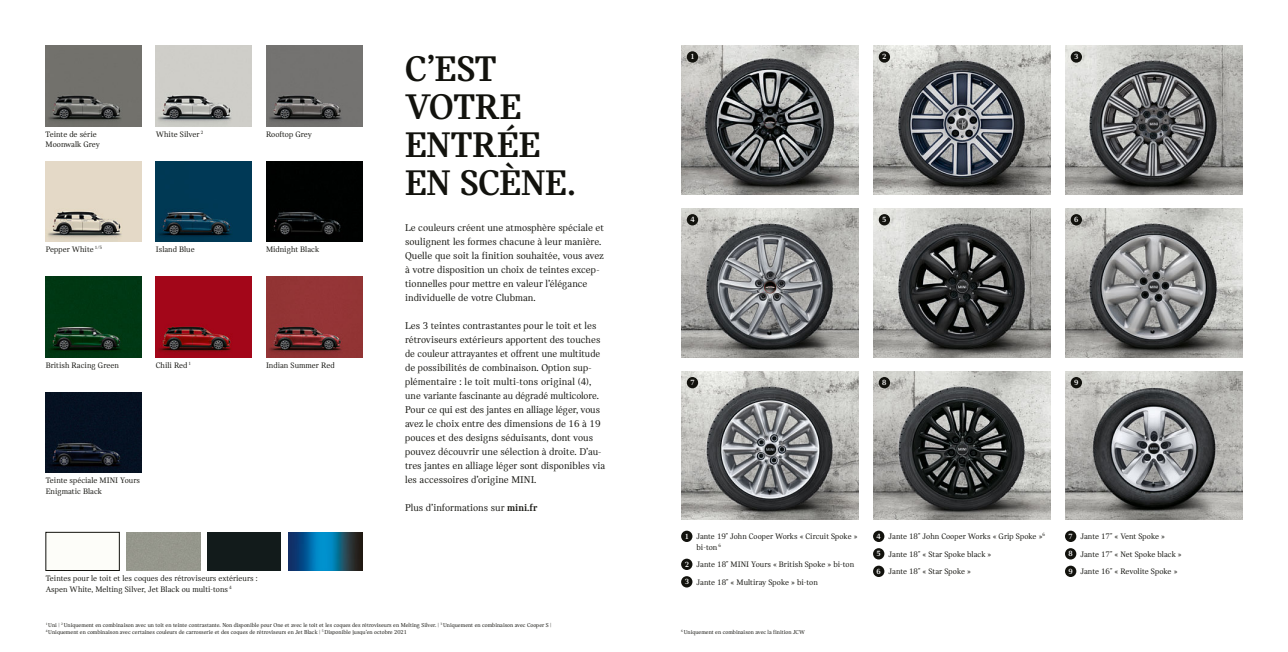
<style>
.page{position:relative;width:1288px;height:652px;background:#fff}
.page>*{position:absolute;margin:0;border:0;box-sizing:border-box;transform-origin:0 0}
.t1{font:700 38px/38px "MINI Serif";letter-spacing:-.005em;color:#12120d}
.t2{font:10.5px/14px "MINI Serif Regular 6";color:#12120d}
.t3{font:8.5px/10.5px "MINI Serif Regular 6";color:#12120d}
.t4{font:8.5px/17.5px "MINI Serif Regular 7";color:#12120d}
.t5{font:700 8px "MINI Serif";color:#fff}
.t6{font:6px/7px "MINI Serif Regular 6";color:#12120d}
.t7{font:6px "MINI Serif Regular 7";color:#12120d}
.s1{font-family:"MINI Serif";font-weight:700}
.s2{font-family:"MINI Serif";font-weight:700;font-size:8px;color:#fff}
</style>
<div class="page">
<img style="left:46px;top:46px;width:96px;height:80px">
<img style="left:156px;top:277px;width:96px;height:80px">
<img style="left:156px;top:46px;width:96px;height:80px">
<img style="left:266px;top:277px;width:96px;height:80px">
<img style="left:46px;top:392px;width:96px;height:81px">
<img style="left:46px;top:277px;width:96px;height:80px">
<div style="left:126px;top:532px;width:74px;height:39px;background:#95978c"></div>
<img style="left:288px;top:532px;width:74px;height:39px">
<img style="left:266px;top:46px;width:96px;height:80px">
<img style="left:266px;top:161px;width:96px;height:81px">
<img style="left:46px;top:161px;width:96px;height:81px">
<img style="left:156px;top:161px;width:96px;height:81px">
<div style="left:207px;top:532px;width:74px;height:39px;background:#121b1b"></div>
<img style="left:873px;top:371px;width:177px;height:149px">
<img style="left:1065px;top:371px;width:177px;height:149px">
<img style="left:681px;top:371px;width:177px;height:149px">
<img style="left:681px;top:46px;width:177px;height:148px">
<img style="left:873px;top:46px;width:177px;height:148px">
<img style="left:1065px;top:46px;width:177px;height:148px">
<img style="left:873px;top:208px;width:177px;height:149px">
<img style="left:681px;top:208px;width:177px;height:149px">
<img style="left:1065px;top:208px;width:177px;height:149px">
<div style="left:681px;top:531px;width:11px;height:11px;background:#12120d;border-radius:50%"></div>
<div style="left:681px;top:559px;width:11px;height:11px;background:#12120d;border-radius:50%"></div>
<div style="left:681px;top:576px;width:11px;height:11px;background:#12120d;border-radius:50%"></div>
<div style="left:872px;top:531px;width:12px;height:11px;background:#12120d;border-radius:50%"></div>
<div style="left:872px;top:548px;width:12px;height:11px;background:#12120d;border-radius:50%"></div>
<div style="left:872px;top:566px;width:12px;height:11px;background:#12120d;border-radius:50%"></div>
<div style="left:1064px;top:531px;width:12px;height:11px;background:#12120d;border-radius:50%"></div>
<div style="left:1064px;top:548px;width:12px;height:11px;background:#12120d;border-radius:50%"></div>
<div style="left:1064px;top:566px;width:12px;height:11px;background:#12120d;border-radius:50%"></div>
<div style="left:878px;top:51px;width:11px;height:12px;background:#12120d;border-radius:50%"></div>
<div style="left:686px;top:51px;width:12px;height:12px;background:#12120d;border-radius:50%"></div>
<div style="left:1070px;top:51px;width:11px;height:12px;background:#12120d;border-radius:50%"></div>
<div style="left:686px;top:214px;width:12px;height:11px;background:#12120d;border-radius:50%"></div>
<div style="left:878px;top:214px;width:11px;height:11px;background:#12120d;border-radius:50%"></div>
<div style="left:1070px;top:214px;width:11px;height:11px;background:#12120d;border-radius:50%"></div>
<div style="left:686px;top:377px;width:12px;height:11px;background:#12120d;border-radius:50%"></div>
<div style="left:878px;top:377px;width:11px;height:11px;background:#12120d;border-radius:50%"></div>
<div style="left:1070px;top:377px;width:11px;height:11px;background:#12120d;border-radius:50%"></div>
<p class="t3" style="left:156px;top:129px;width:49px">White Silver <sup>2</sup></p>
<p class="t3" style="left:46px;top:129px;width:56px">Teinte de série<br>Moonwalk Grey</p>
<p class="t3" style="left:266px;top:129px;width:47px">Rooftop Grey</p>
<p class="t3" style="left:46px;top:244px;width:58px">Pepper White <sup>1/5</sup></p>
<p class="t3" style="left:156px;top:244px;width:40px">Island Blue</p>
<p class="t3" style="left:266px;top:244px;width:55px">Midnight Black</p>
<p class="t3" style="left:46px;top:360px;width:75px">British Racing Green</p>
<p class="t3" style="left:156px;top:360px;width:37px">Chili Red <sup>1</sup></p>
<p class="t3" style="left:266px;top:360px;width:70px">Indian Summer Red</p>
<p class="t3" style="left:46px;top:475px;width:96px">Teinte spéciale MINI Yours<br>Enigmatic Black</p>
<p class="t3" style="left:46px;top:573px;width:213px">Teintes pour le toit et les coques des rétroviseurs extérieurs :<br>Aspen White, Melting Silver, Jet Black ou multi-tons <sup>4</sup></p>
<h1 class="t1" style="left:405px;top:50px;width:172px">C’EST<br>VOTRE<br>ENTRÉE<br>EN SCÈNE.</h1>
<p class="t2" style="left:405px;top:221px;width:200px">Le couleurs créent une atmosphère spéciale et soulignent les formes chacune à leur manière.<br>Quelle que soit la finition souhaitée, vous avez à votre disposition un choix de teintes excep&shy;tionnelles pour mettre en valeur l’élégance individuelle de votre Clubman.</p>
<p class="t2" style="left:405px;top:319px;width:202px">Les 3 teintes contrastantes pour le toit et les rétroviseurs extérieurs apportent des touches de couleur attrayantes et offrent une multitude de possibilités de combinaison. Option sup&shy;plémentaire : le toit multi-tons original (4), une variante fascinante au dégradé multicolore.<br>Pour ce qui est des jantes en alliage léger, vous avez le choix entre des dimensions de 16 à 19 pouces et des designs séduisants, dont vous pouvez découvrir une sélection à droite. D’au&shy;tres jantes en alliage léger sont disponibles via les accessoires d’origine MINI.</p>
<p class="t2" style="left:405px;top:501px;width:134px">Plus d’informations sur <span class="s1">mini.fr</span></p>
<p class="t6" style="left:46px;top:621px;width:507px"><sup>1</sup> Uni | <sup>2</sup> Uniquement en combinaison avec un toit en teinte contrastante. Non disponible pour One et avec le toit et les coques des rétroviseurs en Melting Silver. | <sup>3</sup> Uniquement en combinaison avec Cooper S |<br><sup>4</sup> Uniquement en combinaison avec certaines couleurs de carrosserie et des coques de rétroviseurs en Jet Black | <sup>5</sup> Disponible jusqu’en octobre 2021</p>
<p class="t5" style="left:690px;top:52px;width:6px">1</p>
<p class="t5" style="left:882px;top:52px;width:6px">2</p>
<p class="t5" style="left:1073px;top:52px;width:6px">3</p>
<p class="t5" style="left:690px;top:215px;width:6px">4</p>
<p class="t5" style="left:882px;top:215px;width:6px">5</p>
<p class="t5" style="left:1073px;top:215px;width:6px">6</p>
<p class="t5" style="left:690px;top:378px;width:6px">7</p>
<p class="t5" style="left:882px;top:378px;width:6px">8</p>
<p class="t5" style="left:1073px;top:378px;width:6px">9</p>
<p class="t4" style="left:696px;top:531px;width:162px;line-height:10.5px;text-indent:-12px"><span class="s2">1</span> Jante 19" John Cooper Works « Circuit Spoke » bi-ton <sup>6</sup></p>
<p class="t4" style="left:684px;top:556px;width:171px"><span class="s2">2</span> Jante 18" MINI Yours « British Spoke » bi-ton<br><span class="s2">3</span> Jante 18" « Multiray Spoke » bi-ton</p>
<p class="t7" style="left:681px;top:628px;width:125px"><sup>6</sup> Uniquement en combinaison avec la finition JCW</p>
<p class="t4" style="left:876px;top:528px;width:170px"><span class="s2">4</span> Jante 18" John Cooper Works « Grip Spoke »<sup>6<br></sup><span class="s2">5</span> Jante 18" « Star Spoke black »<br><span class="s2">6</span> Jante 18" « Star Spoke »</p>
<p class="t4" style="left:1068px;top:528px;width:115px"><span class="s2">7</span> Jante 17" « Vent Spoke »<br><span class="s2">8</span> Jante 17" « Net Spoke black »<br><span class="s2">9</span> Jante 16" « Revolite Spoke »</p>
</div>
